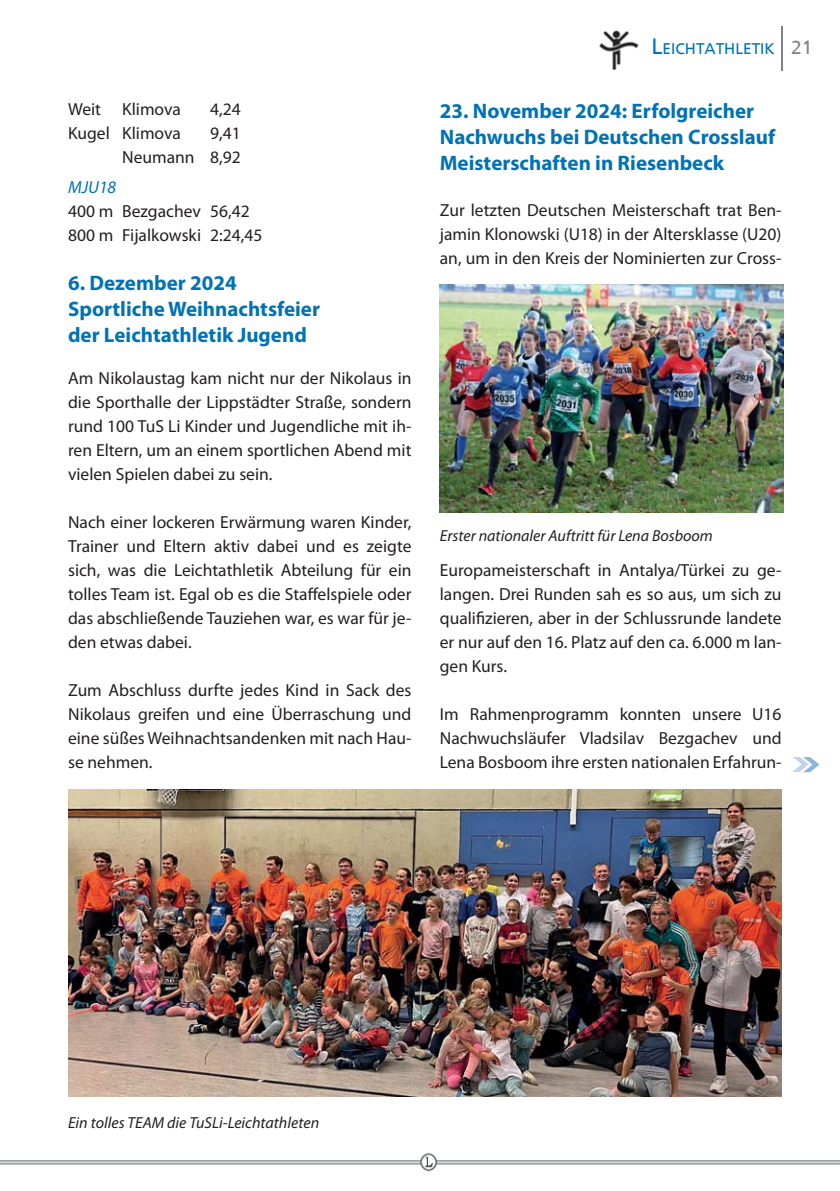
<style>
.page{position:relative;width:840px;height:1191px;background:#fff}
.page>*{position:absolute;margin:0;border:0;box-sizing:border-box;transform-origin:0 0}
.t1{font:700 21px/26px "Myriad Pro";color:#0072b5}
.t2{font:17.6px/24px "Myriad Pro";color:#231f20;text-align:justify}
.t3{font:italic 17.6px "Myriad Pro";color:#0072b5}
.t4{font:italic 16px "Myriad Pro";color:#231f20}
.t5{font:15.4px "Frutiger";color:#0072b5}
.s1{font-size:22px}
.s2{font-size:19px;color:#808285}
</style>
<div class="page">
<hr style="left:781px;top:26px;width:1px;height:45px;background:#808285">
<img style="left:0;top:1152px;width:839px;height:20px">
<img style="left:599px;top:30px;width:40px;height:39px">
<img style="left:68px;top:789px;width:713px;height:307px">
<img style="left:439px;top:284px;width:343px;height:229px">
<svg style="left:792px;top:757px;width:26px;height:15px"></svg>
<p class="t2" style="left:68px;top:99px;width:114px">Weit Klimova</p>
<p class="t2" style="left:210px;top:99px;width:32px">4,24</p>
<p class="t2" style="left:68px;top:123px;width:114px">Kugel Klimova</p>
<p class="t2" style="left:122px;top:123px;width:120px;text-align:right">9,41<br>Neumann 8,92</p>
<p class="t3" style="left:68px;top:180px;width:50px">MJU18</p>
<p class="t2" style="left:68px;top:201px;width:196px">400 m Bezgachev 56,42<br>800 m Fijalkowski 2:24,45</p>
<p class="t1" style="left:68px;top:272px;width:253px">6. Dezember 2024<br>Sportliche Weihnachtsfeier der Leichtathletik Jugend</p>
<p class="t2" style="left:68px;top:368px;width:345px">Am Nikolaustag kam nicht nur der Nikolaus in die Sporthalle der Lippstädter Straße, sondern rund 100 TuS Li Kinder und Jugendliche mit ih&shy;ren Eltern, um an einem sportlichen Abend mit vielen Spielen dabei zu sein.</p>
<p class="t2" style="left:68px;top:512px;width:345px">Nach einer lockeren Erwärmung waren Kinder, Trainer und Eltern aktiv dabei und es zeigte sich, was die Leichtathletik Abteilung für ein tolles Team ist. Egal ob es die Staffelspiele oder das abschließende Tauziehen war, es war für je&shy;den etwas dabei.</p>
<p class="t2" style="left:68px;top:680px;width:345px">Zum Abschluss durfte jedes Kind in Sack des Nikolaus greifen und eine Überraschung und eine süßes Weihnachtsandenken mit nach Hau&shy;se nehmen.</p>
<p class="t5" style="left:651px;top:40px;width:162px"><span class="s1">L</span>EICHTATHLETIK <span class="s2">21</span></p>
<p class="t1" style="left:439px;top:100px;width:336px">23. November 2024: Erfolgreicher<br>Nachwuchs bei Deutschen Crosslauf<br>Meisterschaften in Riesenbeck</p>
<p class="t2" style="left:439px;top:200px;width:343px">Zur letzten Deutschen Meisterschaft trat Ben&shy;jamin Klonowski (U18) in der Altersklasse (U20) an, um in den Kreis der Nominierten zur Cross-</p>
<p class="t4" style="left:439px;top:530px;width:274px">Erster nationaler Auftritt für Lena Bosboom</p>
<p class="t2" style="left:439px;top:560px;width:343px">Europameisterschaft in Antalya/Türkei zu ge&shy;langen. Drei Runden sah es so aus, um sich zu qualifizieren, aber in der Schlussrunde landete er nur auf den 16. Platz auf den ca. 6.000 m lan&shy;gen Kurs.</p>
<p class="t2" style="left:439px;top:704px;width:343px">Im Rahmenprogramm konnten unsere U16<br>Nachwuchsläufer Vladsilav Bezgachev und Lena Bosboom ihre ersten nationalen Erfahrun-</p>
<p class="t4" style="left:68px;top:1116px;width:252px">Ein tolles TEAM die TuSLi-Leichtathleten</p>
</div>
